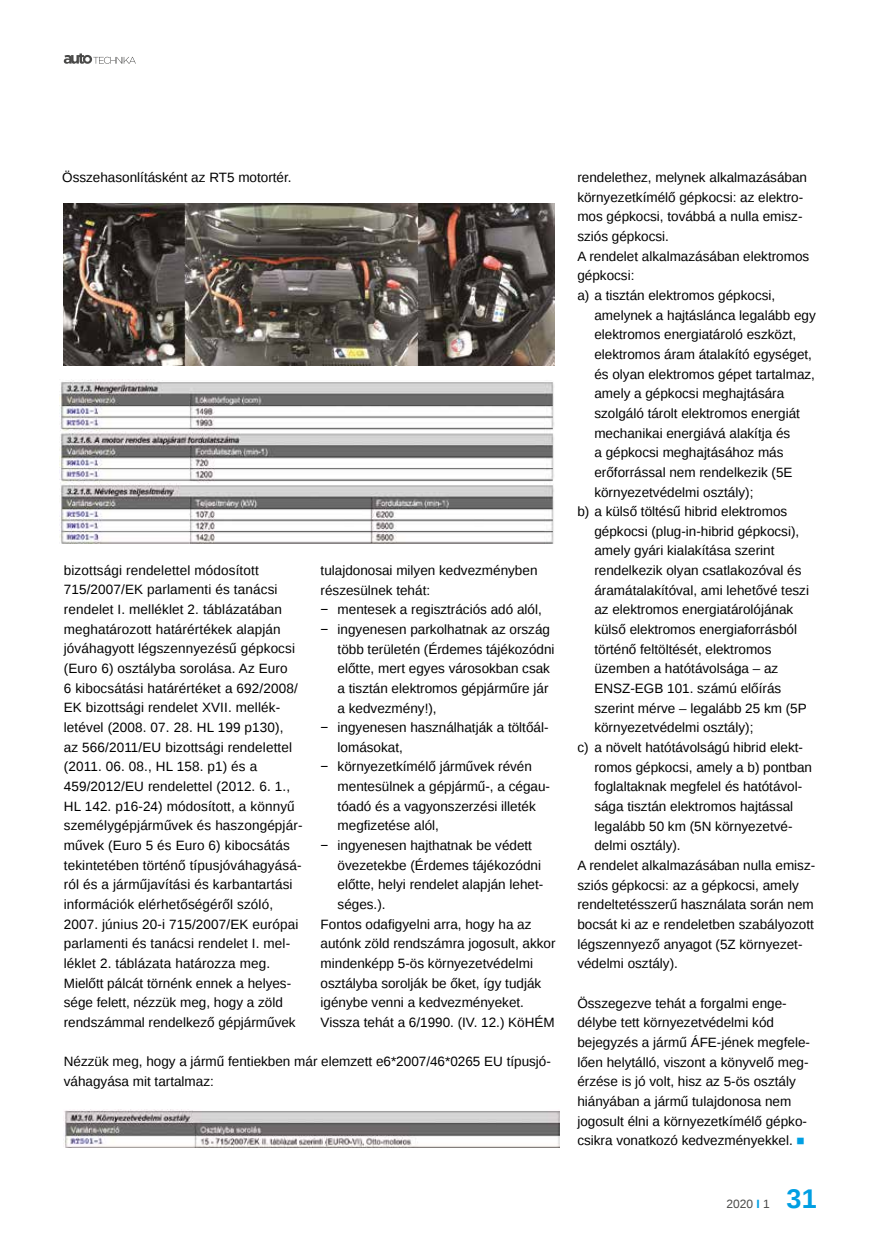
<style>
.page{position:relative;width:872px;height:1246px;background:#fff}
.page>*{position:absolute;margin:0;border:0;box-sizing:border-box;transform-origin:0 0}
.t1{font:700 27px "Liberation Sans";color:#009fe3}
.t2{font:13.5px/19.6px "Liberation Sans";color:#000}
.t3{font:12px "Liberation Sans";color:#4a4a49}
.s1{color:#009fe3}
.s2{font-weight:700;color:#009fe3}
</style>
<div class="page">
<svg style="left:64px;top:53px;width:72px;height:11px"></svg>
<img style="left:60px;top:380px;width:494px;height:163px">
<img style="left:63px;top:203px;width:492px;height:163px">
<img style="left:64px;top:1109px;width:495px;height:38px">
<p class="t2" style="left:62px;top:168px;width:231px">Összehasonlításként az RT5 motortér.</p>
<p class="t2" style="left:64px;top:561px;width:240px">bizottsági rendelettel módosított 715/2007/EK parlamenti és tanácsi rendelet I. melléklet 2. táblázatában meghatározott határértékek alapján jóváhagyott légszennyezésű gépkocsi (Euro 6) osztályba sorolása. Az Euro<br>6 kibocsátási határértéket a 692/2008/ EK bizottsági rendelet XVII. mellék&shy;letével (2008. 07. 28. HL 199 p130),<br>az 566/2011/EU bizottsági rendelettel (2011. 06. 08., HL 158. p1) és a 459/2012/EU rendelettel (2012. 6. 1., HL 142. p16-24) módosított, a könnyű személygépjárművek és haszongépjár&shy;művek (Euro 5 és Euro 6) kibocsátás tekintetében történő típusjóváhagyásá&shy;ról és a járműjavítási és karbantartási információk elérhetőségéről szóló, 2007. június 20-i 715/2007/EK európai parlamenti és tanácsi rendelet I. mel&shy;léklet 2. táblázata határozza meg.<br>Mielőtt pálcát törnénk ennek a helyes&shy;sége felett, nézzük meg, hogy a zöld rendszámmal rendelkező gépjárművek</p>
<p class="t2" style="left:320px;top:561px;width:218px">tulajdonosai milyen kedvezményben</p>
<p class="t2" style="left:320px;top:581px;width:111px">részesülnek tehát:</p>
<p class="t2" style="left:320px;top:600px;width:223px">− mentesek a regisztrációs adó alól,</p>
<p class="t2" style="left:320px;top:620px;width:231px">− ingyenesen parkolhatnak az ország</p>
<p class="t2" style="left:337px;top:640px;width:218px">több területén (Érdemes tájékozódni</p>
<p class="t2" style="left:337px;top:659px;width:214px">előtte, mert egyes városokban csak</p>
<p class="t2" style="left:337px;top:679px;width:212px">a tisztán elektromos gépjárműre jár</p>
<p class="t2" style="left:337px;top:698px;width:101px">a kedvezmény!),</p>
<p class="t2" style="left:320px;top:718px;width:229px">− ingyenesen használhatják a töltőál-</p>
<p class="t2" style="left:337px;top:738px;width:67px">lomásokat,</p>
<p class="t2" style="left:320px;top:757px;width:213px">− környezetkímélő járművek révén</p>
<p class="t2" style="left:337px;top:777px;width:214px">mentesülnek a gépjármű-, a cégau-</p>
<p class="t2" style="left:337px;top:797px;width:200px">tóadó és a vagyonszerzési illeték</p>
<p class="t2" style="left:337px;top:816px;width:103px">megfizetése alól,</p>
<p class="t2" style="left:320px;top:836px;width:213px">− ingyenesen hajthatnak be védett</p>
<p class="t2" style="left:337px;top:856px;width:205px">övezetekbe (Érdemes tájékozódni</p>
<p class="t2" style="left:337px;top:875px;width:207px">előtte, helyi rendelet alapján lehet-</p>
<p class="t2" style="left:337px;top:895px;width:50px">séges.).</p>
<p class="t2" style="left:320px;top:915px;width:212px">Fontos odafigyelni arra, hogy ha az</p>
<p class="t2" style="left:320px;top:934px;width:236px">autónk zöld rendszámra jogosult, akkor</p>
<p class="t2" style="left:320px;top:954px;width:214px">mindenképp 5-ös környezetvédelmi</p>
<p class="t2" style="left:320px;top:974px;width:222px">osztályba sorolják be őket, így tudják</p>
<p class="t2" style="left:320px;top:993px;width:205px">igénybe venni a kedvezményeket.</p>
<p class="t2" style="left:320px;top:1013px;width:236px">Vissza tehát a 6/1990. (IV. 12.) KöHÉM</p>
<p class="t2" style="left:64px;top:1052px;width:489px">Nézzük meg, hogy a jármű fentiekben már elemzett e6*2007/46*0265 EU típusjó&shy;váhagyása mit tartalmaz:</p>
<p class="t2" style="left:577px;top:168px;width:233px">rendelethez, melynek alkalmazásában környezetkímélő gépkocsi: az elektro&shy;mos gépkocsi, továbbá a nulla emis - sziós gépkocsi.<br>A rendelet alkalmazásában elektromos gépkocsi:<br>a) a tisztán elektromos gépkocsi,</p>
<p class="t2" style="left:594px;top:306px;width:223px">amelynek a hajtáslánca legalább egy</p>
<p class="t2" style="left:594px;top:325px;width:203px">elektromos energiatároló eszközt,</p>
<p class="t2" style="left:594px;top:345px;width:219px">elektromos áram átalakító egységet,</p>
<p class="t2" style="left:594px;top:365px;width:222px">és olyan elektromos gépet tartalmaz,</p>
<p class="t2" style="left:594px;top:384px;width:191px">amely a gépkocsi meghajtására</p>
<p class="t2" style="left:594px;top:404px;width:207px">szolgáló tárolt elektromos energiát</p>
<p class="t2" style="left:594px;top:424px;width:197px">mechanikai energiává alakítja és</p>
<p class="t2" style="left:594px;top:443px;width:191px">a gépkocsi meghajtásához más</p>
<p class="t2" style="left:594px;top:463px;width:200px">erőforrással nem rendelkezik (5E</p>
<p class="t2" style="left:594px;top:483px;width:161px">környezetvédelmi osztály);</p>
<p class="t2" style="left:577px;top:502px;width:211px">b) a külső töltésű hibrid elektromos</p>
<p class="t2" style="left:594px;top:522px;width:206px">gépkocsi (plug-in-hibrid gépkocsi),</p>
<p class="t2" style="left:594px;top:541px;width:182px">amely gyári kialakítása szerint</p>
<p class="t2" style="left:594px;top:561px;width:209px">rendelkezik olyan csatlakozóval és</p>
<p class="t2" style="left:594px;top:581px;width:216px">áramátalakítóval, ami lehetővé teszi</p>
<p class="t2" style="left:594px;top:600px;width:200px">az elektromos energiatárolójának</p>
<p class="t2" style="left:594px;top:620px;width:204px">külső elektromos energiaforrásból</p>
<p class="t2" style="left:594px;top:640px;width:179px">történő feltöltését, elektromos</p>
<p class="t2" style="left:594px;top:659px;width:185px">üzemben a hatótávolsága – az</p>
<p class="t2" style="left:594px;top:679px;width:188px">ENSZ-EGB 101. számú előírás</p>
<p class="t2" style="left:594px;top:699px;width:214px">szerint mérve – legalább 25 km (5P</p>
<p class="t2" style="left:594px;top:718px;width:161px">környezetvédelmi osztály);</p>
<p class="t2" style="left:577px;top:738px;width:227px">c) a növelt hatótávolságú hibrid elekt-</p>
<p class="t2" style="left:594px;top:758px;width:219px">romos gépkocsi, amely a b) pontban</p>
<p class="t2" style="left:594px;top:777px;width:209px">foglaltaknak megfelel és hatótávol-</p>
<p class="t2" style="left:594px;top:797px;width:200px">sága tisztán elektromos hajtással</p>
<p class="t2" style="left:594px;top:817px;width:200px">legalább 50 km (5N környezetvé-</p>
<p class="t2" style="left:594px;top:836px;width:88px">delmi osztály).</p>
<p class="t2" style="left:577px;top:856px;width:239px">A rendelet alkalmazásában nulla emis -</p>
<p class="t2" style="left:577px;top:876px;width:223px">sziós gépkocsi: az a gépkocsi, amely</p>
<p class="t2" style="left:577px;top:895px;width:238px">rendeltetésszerű használata során nem</p>
<p class="t2" style="left:577px;top:915px;width:238px">bocsát ki az e rendeletben szabályozott</p>
<p class="t2" style="left:577px;top:935px;width:227px">légszennyező anyagot (5Z környezet-</p>
<p class="t2" style="left:577px;top:954px;width:102px">védelmi osztály).</p>
<p class="t2" style="left:577px;top:994px;width:234px">Összegezve tehát a forgalmi enge&shy;délybe tett környezetvédelmi kód bejegyzés a jármű ÁFE-jének megfele&shy;lően helytálló, viszont a könyvelő meg&shy;érzése is jó volt, hisz az 5-ös osztály hiányában a jármű tulajdonosa nem jogosult élni a környezetkímélő gépko&shy;csikra vonatkozó kedvezményekkel. <span class="s1">■</span></p>
<p class="t3" style="left:726px;top:1197px;width:45px">2020 <span class="s2">I</span> 1</p>
<h1 class="t1" style="left:786px;top:1180px;width:32px">31</h1>
</div>
